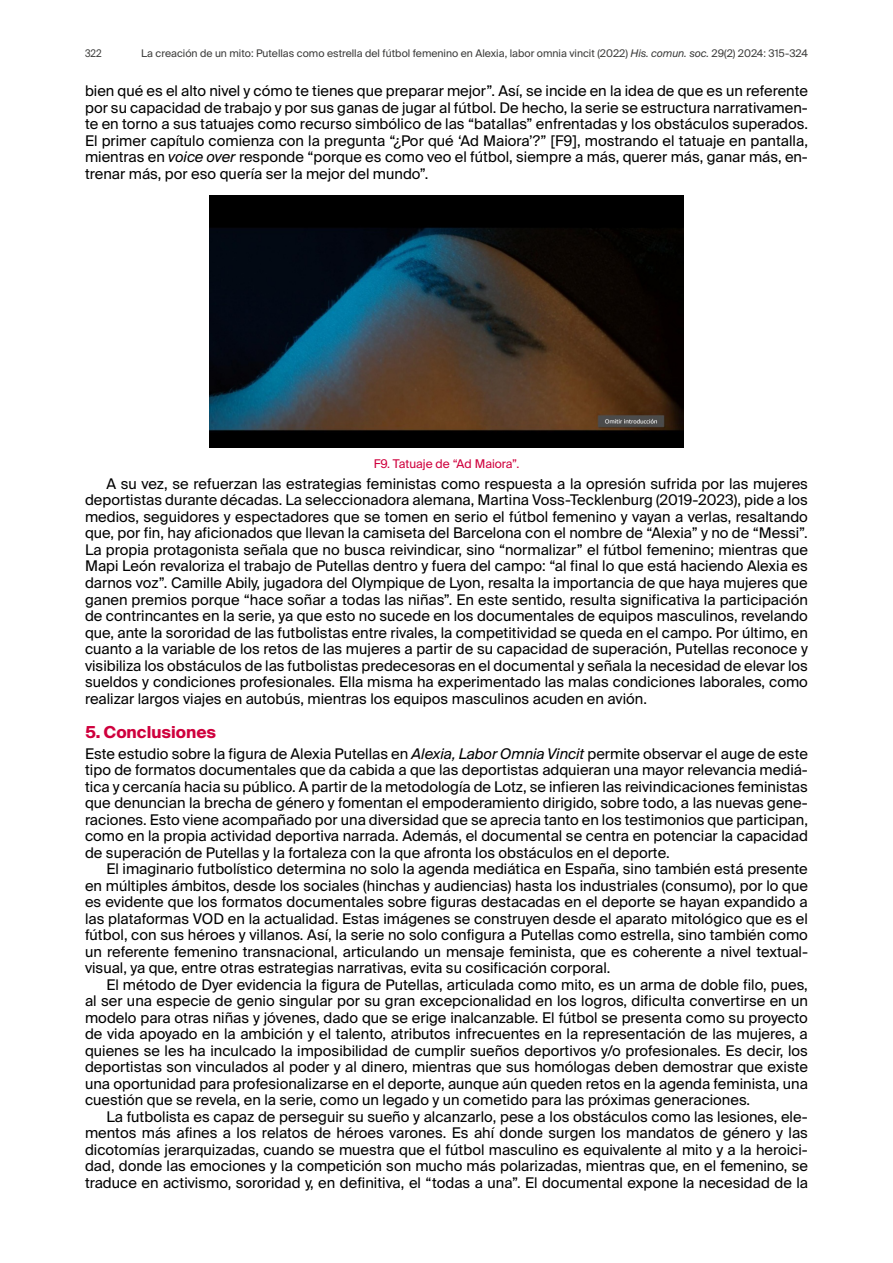
<style>
.page{position:relative;width:893px;height:1263px;background:#fff}
.page>*{position:absolute;margin:0;border:0;box-sizing:border-box;transform-origin:0 0}
._000-LADILLO_01{font:700 16.5px "Suisse Intl";color:#cf003d}
._000-TXT_GENERAL{font:14.7px/16.5px "Suisse Intl";color:#000;text-align:justify}
._000-PRIMER_PARRAFO{font:14.7px/16.5px "Suisse Intl";color:#000;text-align:justify}
._000-Pie_figuras_y_tablas{font:12px "Suisse Intl";color:#cf003d}
.t1{font:10.5px "Suisse Intl";color:#3c3c3b}
.t2{font:10.5px "Suisse Intl";color:#3c3c3b;scale:.9 1}
.s1{font-style:italic}
</style>
<div class="page">
<img style="left:209px;top:195px;width:475px;height:253px">
<p class="t2" style="left:85px;top:47px;width:20px">322</p>
<p class="t1" style="left:141px;top:47px;width:668px">La creación de un mito: Putellas como estrella del fútbol femenino en Alexia, labor omnia vincit (2022) <span class="s1">His. comun. soc.</span> 29(2) 2024: 315-324</p>
<p class="_000-TXT_GENERAL" style="left:85px;top:83px;width:724px">bien qué es el alto nivel y cómo te tienes que preparar mejor”. Así, se incide en la idea de que es un referente por su capacidad de trabajo y por sus ganas de jugar al fútbol. De hecho, la serie se estructura narrativamen&shy;te en torno a sus tatuajes como recurso simbólico de las “batallas” enfrentadas y los obstáculos superados.<br>El primer capítulo comienza con la pregunta “¿Por qué ‘Ad Maiora’?” [F9], mostrando el tatuaje en pantalla, mientras en <span class="s1">voice over</span> responde “porque es como veo el fútbol, siempre a más, querer más, ganar más, en&shy;trenar más, por eso quería ser la mejor del mundo”.</p>
<p class="_000-Pie_figuras_y_tablas" style="left:374px;top:457px;width:147px">F9. Tatuaje de “Ad Maiora”.</p>
<p class="_000-TXT_GENERAL" style="left:85px;top:476px;width:724px;text-indent:21px">A su vez, se refuerzan las estrategias feministas como respuesta a la opresión sufrida por las mujeres deportistas durante décadas. La seleccionadora alemana, Martina Voss-Tecklenburg (2019-2023), pide a los medios, seguidores y espectadores que se tomen en serio el fútbol femenino y vayan a verlas, resaltando que, por fin, hay aficionados que llevan la camiseta del Barcelona con el nombre de “Alexia” y no de “Messi”.<br>La propia protagonista señala que no busca reivindicar, sino “normalizar” el fútbol femenino; mientras que Mapi León revaloriza el trabajo de Putellas dentro y fuera del campo: “al final lo que está haciendo Alexia es darnos voz”. Camille Abily, jugadora del Olympique de Lyon, resalta la importancia de que haya mujeres que ganen premios porque “hace soñar a todas las niñas”. En este sentido, resulta significativa la participación de contrincantes en la serie, ya que esto no sucede en los documentales de equipos masculinos, revelando que, ante la sororidad de las futbolistas entre rivales, la competitividad se queda en el campo. Por último, en cuanto a la variable de los retos de las mujeres a partir de su capacidad de superación, Putellas reconoce y visibiliza los obstáculos de las futbolistas predecesoras en el documental y señala la necesidad de elevar los sueldos y condiciones profesionales. Ella misma ha experimentado las malas condiciones laborales, como realizar largos viajes en autobús, mientras los equipos masculinos acuden en avión.</p>
<p class="_000-LADILLO_01" style="left:85px;top:722px;width:133px">5. Conclusiones</p>
<p class="_000-PRIMER_PARRAFO" style="left:85px;top:745px;width:724px">Este estudio sobre la figura de Alexia Putellas en <span class="s1">Alexia, Labor Omnia Vincit</span> permite observar el auge de este tipo de formatos documentales que da cabida a que las deportistas adquieran una mayor relevancia mediá&shy;tica y cercanía hacia su público. A partir de la metodología de Lotz, se infieren las reivindicaciones feministas que denuncian la brecha de género y fomentan el empoderamiento dirigido, sobre todo, a las nuevas gene&shy;raciones. Esto viene acompañado por una diversidad que se aprecia tanto en los testimonios que participan, como en la propia actividad deportiva narrada. Además, el documental se centra en potenciar la capacidad de superación de Putellas y la fortaleza con la que afronta los obstáculos en el deporte.</p>
<p class="_000-TXT_GENERAL" style="left:85px;top:861px;width:724px;text-indent:21px">El imaginario futbolístico determina no solo la agenda mediática en España, sino también está presente en múltiples ámbitos, desde los sociales (hinchas y audiencias) hasta los industriales (consumo), por lo que es evidente que los formatos documentales sobre figuras destacadas en el deporte se hayan expandido a las plataformas VOD en la actualidad. Estas imágenes se construyen desde el aparato mitológico que es el fútbol, con sus héroes y villanos. Así, la serie no solo configura a Putellas como estrella, sino también como un referente femenino transnacional, articulando un mensaje feminista, que es coherente a nivel textual&shy;visual, ya que, entre otras estrategias narrativas, evita su cosificación corporal.</p>
<p class="_000-TXT_GENERAL" style="left:85px;top:976px;width:724px;text-indent:21px">El método de Dyer evidencia la figura de Putellas, articulada como mito, es un arma de doble filo, pues, al ser una especie de genio singular por su gran excepcionalidad en los logros, dificulta convertirse en un modelo para otras niñas y jóvenes, dado que se erige inalcanzable. El fútbol se presenta como su proyecto de vida apoyado en la ambición y el talento, atributos infrecuentes en la representación de las mujeres, a quienes se les ha inculcado la imposibilidad de cumplir sueños deportivos y/o profesionales. Es decir, los deportistas son vinculados al poder y al dinero, mientras que sus homólogas deben demostrar que existe una oportunidad para profesionalizarse en el deporte, aunque aún queden retos en la agenda feminista, una cuestión que se revela, en la serie, como un legado y un cometido para las próximas generaciones.</p>
<p class="_000-TXT_GENERAL" style="left:85px;top:1108px;width:724px;text-indent:21px">La futbolista es capaz de perseguir su sueño y alcanzarlo, pese a los obstáculos como las lesiones, ele&shy;mentos más afines a los relatos de héroes varones. Es ahí donde surgen los mandatos de género y las dicotomías jerarquizadas, cuando se muestra que el fútbol masculino es equivalente al mito y a la heroici&shy;dad, donde las emociones y la competición son mucho más polarizadas, mientras que, en el femenino, se traduce en activismo, sororidad y, en definitiva, el “todas a una”. El documental expone la necesidad de la</p>
</div>
